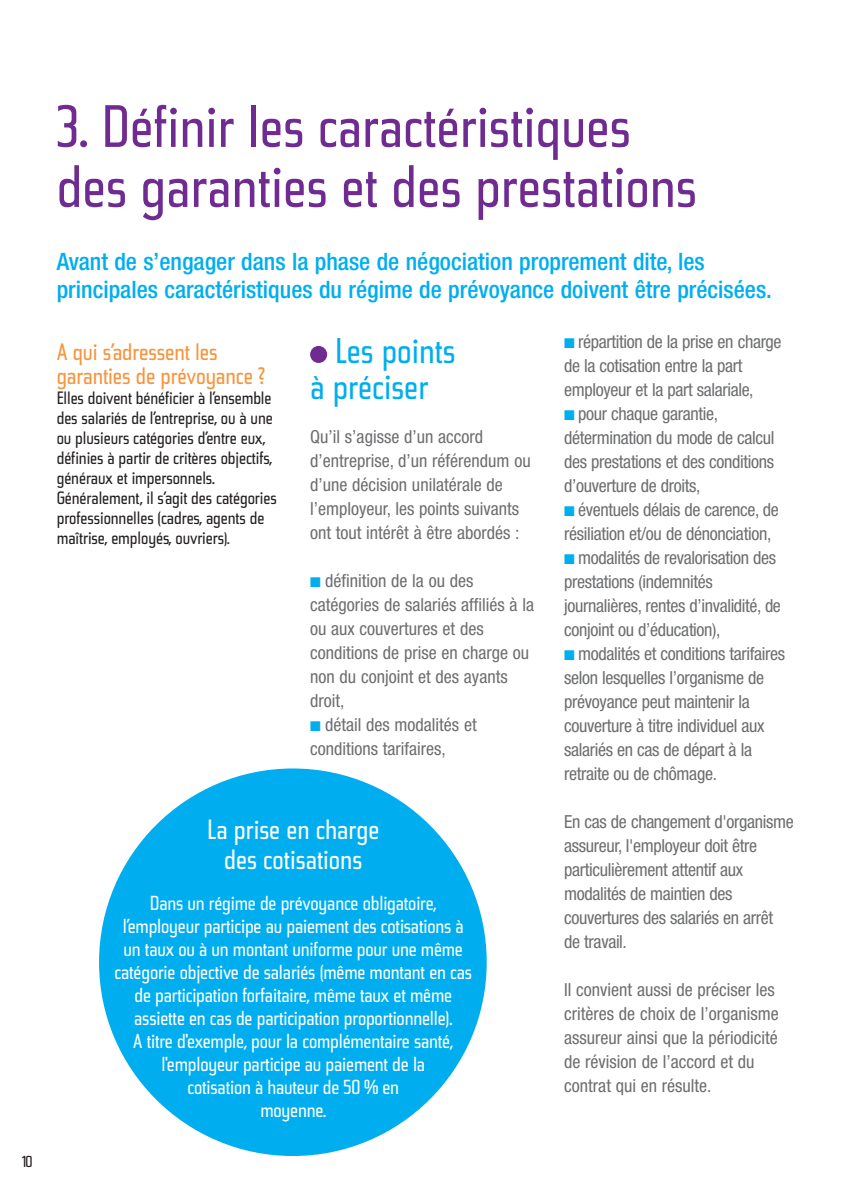
<style>
.page{position:relative;width:851px;height:1191px;background:#fff}
.page>*{position:absolute;margin:0;border:0;box-sizing:border-box;transform-origin:0 0}
.t1{font:expanded 60px/60px "Tasse";color:#6f2b91}
.t2{font:expanded 36px/36px "Tasse";color:#00aeef}
.t3{font:expanded 28px/30px "Tasse";color:#fff;text-align:center}
.t4{font:500 condensed 24px/28px "Helvetica Neue";color:#00aeef}
.t5{font:expanded 24px/24px "Tasse";letter-spacing:-.005em;color:#f7943d}
.t6{font:expanded 20.4px/23px "Tasse";letter-spacing:-.01em;color:#fff;text-align:center}
.t7{font:condensed 18px/24px "Helvetica Neue";letter-spacing:-.02em;color:#6d6e70}
.t8{font:condensed 18px/24px "Helvetica Neue";color:#6d6e70}
.t9{font:expanded 18px/20px "Tasse";letter-spacing:-.005em;color:#231f20}
.t10{font:expanded 16px "Tasse";color:#231f20}
.s1{font-size:17px}
.s2{color:#00aeef}
</style>
<div class="page">
<div style="left:99px;top:768px;width:387px;height:388px;background:#00aeef;border-radius:50%"></div>
<div style="left:310px;top:346px;width:17px;height:17px;background:#6f2b91;border-radius:50%"></div>
<p class="t10" style="left:22px;top:1156px;width:12px">10</p>
<h1 class="t1" style="left:57px;top:103px;width:641px">3. Définir les caractéristiques des garanties et des prestations</h1>
<h3 class="t4" style="left:57px;top:249px;width:716px">Avant de s’engager dans la phase de négociation proprement dite, les principales caractéristiques du régime de prévoyance doivent être précisées.</h3>
<h3 class="t5" style="left:57px;top:342px;width:210px">A qui s’adressent les garanties de prévoyance ?</h3>
<p class="t9" style="left:57px;top:389px;width:221px">Elles doivent bénéficier à l’ensemble des salariés de l’entreprise, ou à une ou plusieurs catégories d’entre eux, définies à partir de critères objectifs, généraux et impersonnels.<br>Généralement, il s’agit des catégories professionnelles (cadres, agents de maîtrise, employés, ouvriers<span class="s1">).</span></p>
<h2 class="t2" style="left:310px;top:336px;width:147px;text-indent:25px">Les points à préciser</h2>
<p class="t8" style="left:310px;top:426px;width:222px">Qu’il s’agisse d’un accord d’entreprise, d’un référendum ou d’une décision unilatérale de l’employeur, les points suivants ont tout intérêt à être abordés :</p>
<p class="t8" style="left:310px;top:570px;width:225px"><span class="s2">■</span> définition de la ou des catégories de salariés affiliés à la ou aux couvertures et des conditions de prise en charge ou non du conjoint et des ayants droit,</p>
<p class="t8" style="left:310px;top:714px;width:168px"><span class="s2">■</span> détail des modalités et conditions tarifaires,</p>
<h3 class="t3" style="left:207px;top:817px;width:173px">La prise en charge des cotisations</h3>
<p class="t6" style="left:115px;top:893px;width:359px">Dans un régime de prévoyance obligatoire, l’employeur participe au paiement des cotisations à un taux ou à un montant uniforme pour une même catégorie objective de salariés (même montant en cas de participation forfaitaire, même taux et même assiette en cas de participation proportionnelle).<br>A titre d'exemple, pour la complémentaire santé, l'employeur participe au paiement de la<br>cotisation à hauteur de 50 % en<br>moyenne.</p>
<p class="t7" style="left:564px;top:331px;width:219px"><span class="s2">■</span> répartition de la prise en charge de la cotisation entre la part employeur et la part salariale,</p>
<p class="t7" style="left:564px;top:403px;width:212px"><span class="s2">■</span> pour chaque garantie, détermination du mode de calcul des prestations et des conditions d’ouverture de droits,</p>
<p class="t7" style="left:564px;top:499px;width:216px"><span class="s2">■</span> éventuels délais de carence, de résiliation et/ou de dénonciation,</p>
<p class="t7" style="left:564px;top:547px;width:218px"><span class="s2">■</span> modalités de revalorisation des prestations (indemnités journalières, rentes d’invalidité, de conjoint ou d’éducation),</p>
<p class="t7" style="left:564px;top:643px;width:222px"><span class="s2">■</span> modalités et conditions tarifaires selon lesquelles l’organisme de prévoyance peut maintenir la couverture à titre individuel aux salariés en cas de départ à la retraite ou de chômage.</p>
<p class="t7" style="left:564px;top:811px;width:231px">En cas de changement d'organisme assureur, l'employeur doit être particulièrement attentif aux modalités de maintien des couvertures des salariés en arrêt<br>de travail.</p>
<p class="t8" style="left:564px;top:979px;width:216px">Il convient aussi de préciser les critères de choix de l’organisme assureur ainsi que la périodicité de révision de l’accord et du contrat qui en résulte.</p>
</div>
